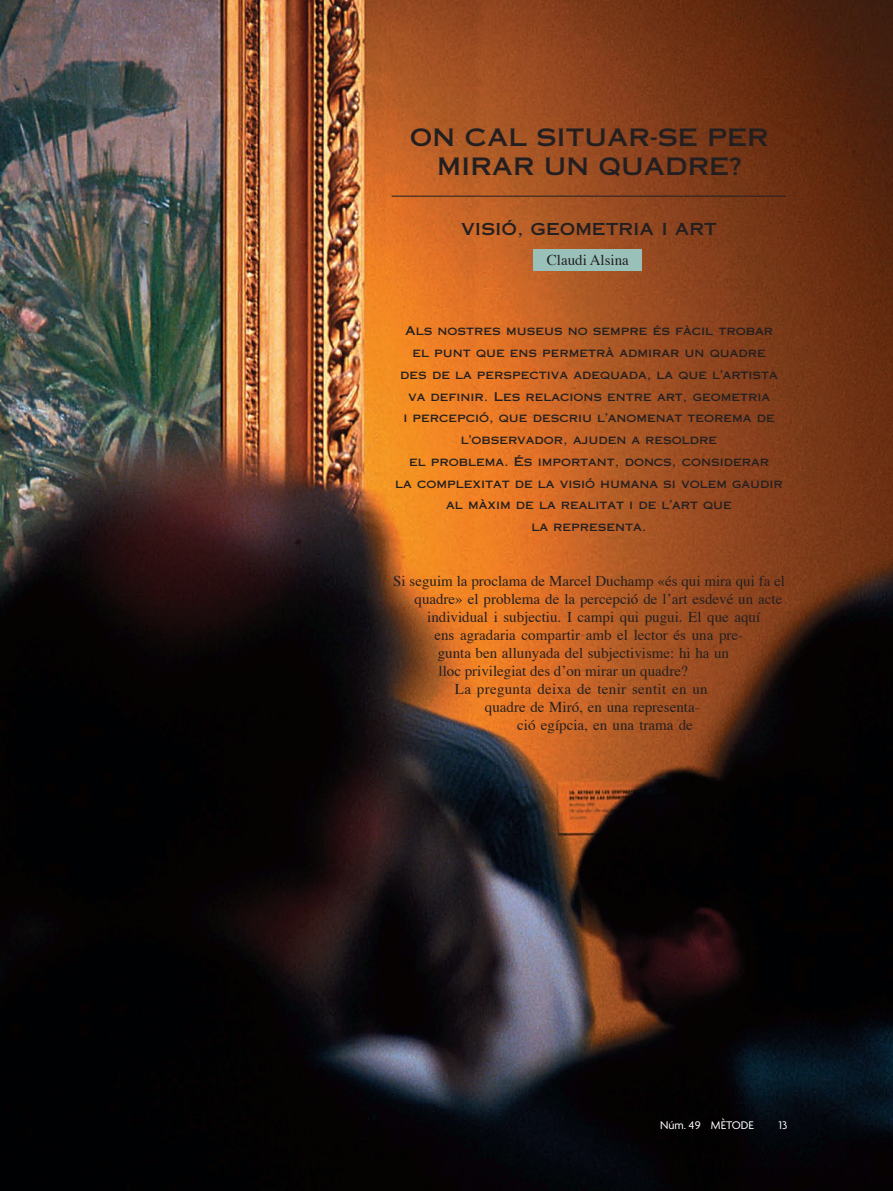
<style>
.page{position:relative;width:893px;height:1191px;background:#fff}
.page>*{position:absolute;margin:0;border:0;box-sizing:border-box;transform-origin:0 0}
.t1{font:24px/28.8px "Copperplate Thirty One AB";color:#231f20;text-align:center}
.t2{font:16.5px "Copperplate Thirty One AB";color:#231f20}
.t3{font:15px "Times";color:#231f20}
.t4{font:15px "Times";letter-spacing:.02em;color:#231f20}
.t5{font:12px/21.8px "Copperplate Thirty One AB";color:#231f20;text-align:center}
.t6{font:12px "Agenda";color:#fff}
</style>
<div class="page">
<img style="left:0;top:1px;width:893px;height:1190px">
<hr style="left:392px;top:196px;width:394px;height:1px;background:#231f20">
<div style="left:533px;top:250px;width:109px;height:21px;background:#99c1b9"></div>
<h1 class="t1" style="left:410px;top:123px;width:360px">ON CAL SITUAR-SE PER<br>MIRAR UN QUADRE?</h1>
<h2 class="t2" style="left:461px;top:219px;width:257px">VISIÓ, GEOMETRIA I ART</h2>
<p class="t3" style="left:547px;top:254px;width:84px">Claudi Alsina</p>
<p class="t5" style="left:395px;top:320px;width:389px">Als nostres museus no sempre és fàcil trobar<br>el punt que ens permetrà admirar un quadre<br>des de la perspectiva adequada, la que l’artista va definir. Les relacions entre art, geometria<br>i percepció, que descriu l’anomenat teorema de l’observador, ajuden a resoldre<br>el problema. És important, doncs, considerar<br>la complexitat de la visió humana si volem gaudir al màxim de la realitat i de l’art que<br>la representa.</p>
<p class="t3" style="left:393px;top:574px;width:393px">Si seguim la proclama de Marcel Duchamp «és qui mira qui fa el</p>
<p class="t3" style="left:414px;top:592px;width:369px">quadre» el problema de la percepció de l’art esdevé un acte</p>
<p class="t3" style="left:427px;top:610px;width:335px">individual i subjectiu. I campi qui pugui. El que aquí</p>
<p class="t3" style="left:434px;top:628px;width:310px">ens agradaria compartir amb el lector és una pre-</p>
<p class="t3" style="left:438px;top:646px;width:293px">gunta ben allunyada del subjectivisme: hi ha un</p>
<p class="t3" style="left:438px;top:664px;width:251px">lloc privilegiat des d’on mirar un quadre?</p>
<p class="t4" style="left:455px;top:682px;width:254px">La pregunta deixa de tenir sentit en un</p>
<p class="t3" style="left:485px;top:700px;width:216px">quadre de Miró, en una representa-</p>
<p class="t3" style="left:517px;top:718px;width:177px">ció egípcia, en una trama de</p>
<p class="t6" style="left:660px;top:1120px;width:95px">Núm. 49 MÈTODE</p>
<p class="t6" style="left:779px;top:1120px;width:10px">13</p>
</div>
